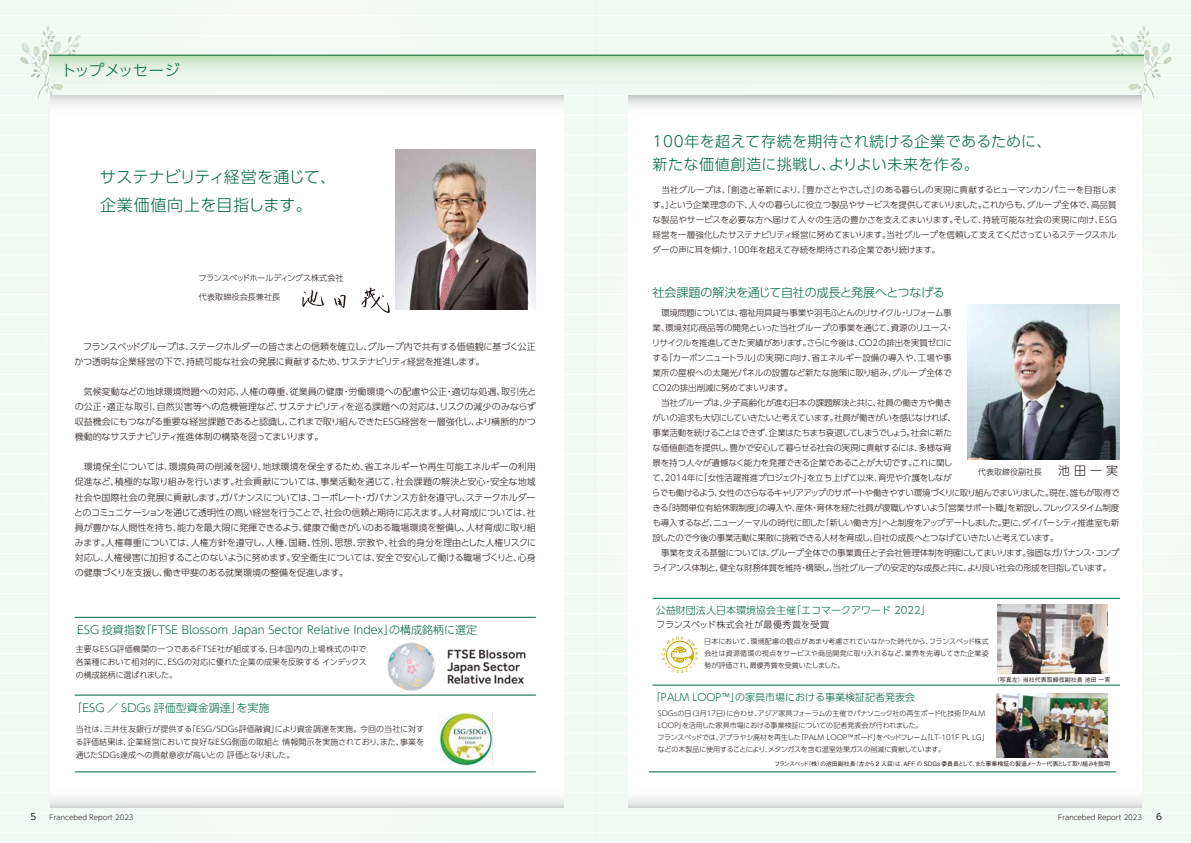
<style>
.page{position:relative;width:1191px;height:843px;background:#fff}
.page>*{position:absolute;margin:0;border:0;box-sizing:border-box;transform-origin:0 0}
.t1{font:300 16px/28px "UD Shin Go Pro";letter-spacing:.015em;color:#00693e}
.t2{font:300 15px/23px "UD Shin Go Pro";letter-spacing:.02em;color:#00693e}
.t3{font:300 15px "UD Shin Go Pro";letter-spacing:-.015em;color:#00693e}
.t4{font:300 12px "UD Shin Go Pro";letter-spacing:-.015em;color:#00693e}
.t5{font:300 11px "UD Shin Go Pro";color:#00693e}
.t6{font:300 10px "UD Shin Go Pro";color:#00693e}
.t7{font:300 9px/15px "UD Shin Go Pro";letter-spacing:-.015em;color:#221815;text-align:justify}
.t8{font:300 9px "UD Shin Go Pro";letter-spacing:.035em;color:#221815}
.t9{font:9px "UD Shin Go Pro";color:#221815}
.t10{font:300 8.5px/15px "UD Shin Go Pro";letter-spacing:-.035em;color:#221815;text-align:justify}
.t11{font:300 8.1px "UD Shin Go Pro";letter-spacing:-.045em;color:#221815}
.t12{font:300 8.1px "UD Shin Go Pro";color:#221815}
.t13{font:300 8px/13px "UD Shin Go Pro";letter-spacing:-.01em;color:#221815;text-align:justify}
.t14{font:300 7px/12px "UD Shin Go Pro";color:#221815}
.t15{font:500 6px "Gothic BBB Pro";letter-spacing:-.075em;color:#221815}
.t16{font:500 6px "Gothic BBB Pro";color:#221815}
.s1{font-size:12px}
</style>
<div class="page">
<div style="left:1px;top:0;width:595px;height:841px;background:#f2f9f3"></div>
<div style="left:595px;top:0;width:596px;height:841px;background:#f2f9f3"></div>
<hr style="left:0;top:15px;width:1191px;height:1px;background:#fff">
<hr style="left:0;top:35px;width:1191px;height:1px;background:#fff">
<hr style="left:0;top:55px;width:1191px;height:1px;background:#fff">
<hr style="left:0;top:75px;width:1191px;height:1px;background:#fff">
<hr style="left:0;top:95px;width:1191px;height:1px;background:#fff">
<hr style="left:0;top:115px;width:1191px;height:1px;background:#fff">
<hr style="left:0;top:135px;width:1191px;height:1px;background:#fff">
<hr style="left:0;top:155px;width:1191px;height:1px;background:#fff">
<hr style="left:0;top:175px;width:1191px;height:1px;background:#fff">
<hr style="left:0;top:195px;width:1191px;height:1px;background:#fff">
<hr style="left:0;top:214px;width:1191px;height:1px;background:#fff">
<hr style="left:0;top:234px;width:1191px;height:1px;background:#fff">
<hr style="left:0;top:254px;width:1191px;height:1px;background:#fff">
<hr style="left:0;top:274px;width:1191px;height:1px;background:#fff">
<hr style="left:0;top:294px;width:1191px;height:1px;background:#fff">
<hr style="left:0;top:314px;width:1191px;height:1px;background:#fff">
<hr style="left:0;top:334px;width:1191px;height:1px;background:#fff">
<hr style="left:0;top:354px;width:1191px;height:1px;background:#fff">
<hr style="left:0;top:374px;width:1191px;height:1px;background:#fff">
<hr style="left:0;top:394px;width:1191px;height:1px;background:#fff">
<hr style="left:0;top:414px;width:1191px;height:1px;background:#fff">
<hr style="left:0;top:434px;width:1191px;height:1px;background:#fff">
<hr style="left:0;top:453px;width:1191px;height:1px;background:#fff">
<hr style="left:0;top:473px;width:1191px;height:1px;background:#fff">
<hr style="left:0;top:493px;width:1191px;height:1px;background:#fff">
<hr style="left:0;top:513px;width:1191px;height:1px;background:#fff">
<hr style="left:0;top:533px;width:1191px;height:1px;background:#fff">
<hr style="left:0;top:553px;width:1191px;height:1px;background:#fff">
<hr style="left:0;top:573px;width:1191px;height:1px;background:#fff">
<hr style="left:0;top:593px;width:1191px;height:1px;background:#fff">
<hr style="left:0;top:613px;width:1191px;height:1px;background:#fff">
<hr style="left:0;top:633px;width:1191px;height:1px;background:#fff">
<hr style="left:0;top:653px;width:1191px;height:1px;background:#fff">
<hr style="left:0;top:673px;width:1191px;height:1px;background:#fff">
<hr style="left:0;top:692px;width:1191px;height:1px;background:#fff">
<hr style="left:0;top:712px;width:1191px;height:1px;background:#fff">
<hr style="left:0;top:732px;width:1191px;height:1px;background:#fff">
<hr style="left:0;top:752px;width:1191px;height:1px;background:#fff">
<hr style="left:0;top:772px;width:1191px;height:1px;background:#fff">
<hr style="left:0;top:792px;width:1191px;height:1px;background:#fff">
<hr style="left:0;top:812px;width:1191px;height:1px;background:#fff">
<hr style="left:0;top:832px;width:1191px;height:1px;background:#fff">
<svg style="left:20px;top:26px;width:61px;height:72px"></svg>
<svg style="left:1111px;top:26px;width:60px;height:72px"></svg>
<div style="left:49px;top:55px;width:1095px;height:28px;background:linear-gradient(to bottom,#c8e3c0,#f4faf7)"></div>
<hr style="left:49px;top:55px;width:1095px;height:1px;background:#00693e">
<div style="left:50px;top:95px;width:513px;height:710px;background:#fff"></div>
<div style="left:628px;top:95px;width:513px;height:710px;background:#fff"></div>
<svg style="left:302px;top:290px;width:22px;height:17px"></svg>
<svg style="left:334px;top:294px;width:12px;height:14px"></svg>
<svg style="left:361px;top:287px;width:29px;height:26px"></svg>
<svg style="left:628px;top:799px;width:513px;height:8px"></svg>
<svg style="left:50px;top:95px;width:513px;height:10px"></svg>
<svg style="left:628px;top:95px;width:513px;height:12px"></svg>
<svg style="left:50px;top:799px;width:513px;height:8px"></svg>
<img style="left:396px;top:149px;width:140px;height:160px">
<img style="left:439px;top:712px;width:54px;height:53px">
<img style="left:387px;top:642px;width:139px;height:49px">
<img style="left:967px;top:305px;width:152px;height:155px">
<img style="left:997px;top:693px;width:111px;height:64px">
<img style="left:998px;top:604px;width:110px;height:69px">
<svg style="left:662px;top:636px;width:36px;height:36px"></svg>
<hr style="left:75px;top:617px;width:461px;height:1px;background:#00693e">
<hr style="left:653px;top:598px;width:467px;height:1px;background:#00693e">
<hr style="left:649px;top:771px;width:467px;height:1px;background:#00693e">
<hr style="left:653px;top:684px;width:467px;height:1px;background:#00693e">
<hr style="left:75px;top:694px;width:461px;height:1px;background:#00693e">
<hr style="left:75px;top:771px;width:461px;height:1px;background:#00693e">
<h2 class="t3" style="left:61px;top:58px;width:120px">トップメッセージ</h2>
<h1 class="t1" style="left:100px;top:162px;width:238px">サステナビリティ経営を通じて、企業価値向上を目指します。</h1>
<p class="t11" style="left:199px;top:271px;width:147px">フランスベッドホールディングス株式会社</p>
<p class="t12" style="left:199px;top:290px;width:83px">代表取締役会長兼社長</p>
<h2 class="t2" style="left:653px;top:130px;width:400px">100年を超えて存続を期待され続ける企業であるために、新たな価値創造に挑戦し、よりよい未来を作る。</h2>
<p class="t10" style="left:652px;top:182px;width:466px">　当社グループは、「創造と革新により、『豊かさとやさしさ』のある暮らしの実現に貢献するヒューマンカンパニーを目指します。」という企業理念の下、人々の暮らしに役立つ製品やサービスを提供してまいりました。これからも、グループ全体で、高品質な製品やサービスを必要な方へ届けて人々の生活の豊かさを支えてまいります。そして、持続可能な社会の実現に向け、ESG経営を一層強化したサステナビリティ経営に努めてまいります。当社グループを信頼して支えてくださっているステークスホルダーの声に耳を傾け、100年を超えて存続を期待される企業であり続けます。</p>
<h3 class="t4" style="left:653px;top:283px;width:294px">社会課題の解決を通じて自社の成長と発展へとつなげる</h3>
<p class="t10" style="left:652px;top:305px;width:469px;text-align:left">　環境問題については、福祉用具貸与事業や羽毛ふとんのリサイクル・リフォーム事<br>業、環境対応商品等の開発といった当社グループの事業を通じて、資源のリユース・<br>リサイクルを推進してきた実績があります。さらに今後は、CO2の排出を実質ゼロに<br>する「カーボンニュートラル」の実現に向け、省エネルギー設備の導入や、工場や事<br>業所の屋根への太陽光パネルの設置など新たな施策に取り組み、グループ全体で<br>CO２の排出削減に努めてまいります。<br>　当社グループは、少子高齢化が進む日本の課題解決と共に、社員の働き方や働き<br>がいの追求も大切にしていきたいと考えています。社員が働きがいを感じなければ、<br>事業活動を続けることはできず、企業はたちまち衰退してしまうでしょう。社会に新た<br>な価値創造を提供し、豊かで安心して暮らせる社会の実現に貢献するには、多様な背<br>景を持つ人々が遺憾なく能力を発揮できる企業であることが大切です。これに関し<br>て、2014年に「女性活躍推進プロジェクト」を立ち上げて以来、育児や介護をしなが<br>らでも働けるよう、女性のさらなるキャリアアップのサポートや働きやすい環境づくりに取り組んでまいりました。現在、誰もが取得できる「時間単位有給休暇制度」の導入や、産休・育休を経た社員が復職しやすいよう「営業サポート職」を新設し、フレックスタイム制度も導入するなど、ニューノーマルの時代に即した「新しい働き方」へと制度をアップデートしました。更に、ダイバーシティ推進室も新設したので今後の事業活動に果敢に挑戦できる人材を育成し、自社の成長へとつなげていきたいと考えています。<br>　事業を支える基盤については、グループ全体での事業責任と子会社管理体制を明確にしてまいります。強固なガバナンス・コンプライアンス体制と、健全な財務体質を維持・構築し、当社グループの安定的な成長と共に、より良い社会の形成を目指しています。</p>
<p class="t7" style="left:75px;top:339px;width:463px">　フランスベッドグループは、ステークホルダーの皆さまとの信頼を確立し、グループ内で共有する価値観に基づく公正かつ透明な企業経営の下で、持続可能な社会の発展に貢献するため、サステナビリティ経営を推進します。</p>
<p class="t7" style="left:75px;top:384px;width:463px">　気候変動などの地球環境問題への対応、人権の尊重、従業員の健康・労働環境への配慮や公正・適切な処遇、取引先との公正・適正な取引、自然災害等への危機管理など、サステナビリティを巡る課題への対応は、リスクの減少のみならず収益機会にもつながる重要な経営課題であると認識し、これまで取り組んできたESG経営を一層強化し、より横断的かつ機動的なサステナビリティ推進体制の構築を図ってまいります。</p>
<p class="t7" style="left:74px;top:459px;width:464px">　環境保全については、環境負荷の削減を図り、地球環境を保全するため、省エネルギーや再生可能エネルギーの利用促進など、積極的な取り組みを行います。社会貢献については、事業活動を通じて、社会課題の解決と安心・安全な地域社会や国際社会の発展に貢献します。ガバナンスについては、コーポレート・ガバナンス方針を遵守し、ステークホルダーとのコミュニケーションを通じて透明性の高い経営を行うことで、社会の信頼と期待に応えます。人材育成については、社員が豊かな人間性を持ち、能力を最大限に発揮できるよう、健康で働きがいのある職場環境を整備し、人材育成に取り組みます。人権尊重については、人権方針を遵守し、人種、国籍、性別、思想、宗教や、社会的身分を理由とした人権リスクに対応し、人権侵害に加担することのないように努めます。安全衛生については、安全で安心して働ける職場づくりと、心身の健康づくりを支援し、働き甲斐のある就業環境の整備を促進します。</p>
<p class="t13" style="left:978px;top:465px;width:141px">代表取締役副社長<span class="s1">　 池 田 一 実</span></p>
<p class="t5" style="left:77px;top:620px;width:401px">ESG 投資指数「FTSE Blossom Japan Sector Relative Index」の構成銘柄に選定</p>
<p class="t13" style="left:76px;top:642px;width:293px">主要なＥＳＧ評価機関の一つであるFTSE社が組成する、日本国内の上場株式の中で各業種において相対的に、ＥＳＧの対応に優れた企業の成果を反映する インデックスの構成銘柄に選ばれました。</p>
<p class="t5" style="left:72px;top:699px;width:199px">「ESG ／ SDGs 評価型資金調達」を実施</p>
<p class="t13" style="left:75px;top:722px;width:350px">当社は、三井住友銀行が提供する「ESG/SDGs評価融資」により資金調達を実施。今回の当社に対する評価結果は、企業経営において良好なＥＳＧ側面の取組と 情報開示を実施されており、また、事業を通じたＳＤＧｓ達成への貢献意欲が高いとの 評価となりました。</p>
<p class="t6" style="left:656px;top:601px;width:276px">公益財団法人日本環境協会主催「エコマークアワード 2022」</p>
<p class="t14" style="left:704px;top:635px;width:286px;text-align:justify">日本において、環境配慮の観点があまり考慮されていなかった時代から、フランスベッド株式会社は資源循環の視点をサービスや商品開発に取り入れるなど、業界を先導してきた企業姿勢が評価され、最優秀賞を受賞いたしました。</p>
<p class="t6" style="left:651px;top:689px;width:266px">「PALM LOOP™」の家具市場における事業検証記者発表会</p>
<p class="t8" style="left:656px;top:617px;width:174px">フランスベッド株式会社が最優秀賞を受賞</p>
<p class="t16" style="left:994px;top:675px;width:118px">（写真左）当社代表取締役副社長 池田 一実</p>
<p class="t14" style="left:658px;top:707px;width:333px">SDGsの日（3月17日）に合わせ、アジア家具フォーラムの主催でパナソニック社の再生ボード化技術「PALM LOOP」を活用した家具市場における事業検証についての記者発表会が行われました。<br>フランスベッドでは、アブラヤシ廃材を再生した「PALM LOOP™ボード」をベッドフレーム「LT-101F PL LG」などの木製品に使用することにより、メタンガスを含む温室効果ガスの削減に貢献しています。</p>
<p class="t15" style="left:774px;top:759px;width:337px">フランスベッド（株）の池田副社長（左から 2 人目）は、AFF の SDGs 委員長として、また事業検証の製造メーカー代表として取り組みを説明</p>
<p class="t9" style="left:31px;top:809px;width:7px">5</p>
<p class="t14" style="left:50px;top:810px;width:86px">Francebed Report 2023</p>
<p class="t14" style="left:1058px;top:810px;width:86px">Francebed Report 2023</p>
<p class="t9" style="left:1156px;top:809px;width:7px">6</p>
</div>
